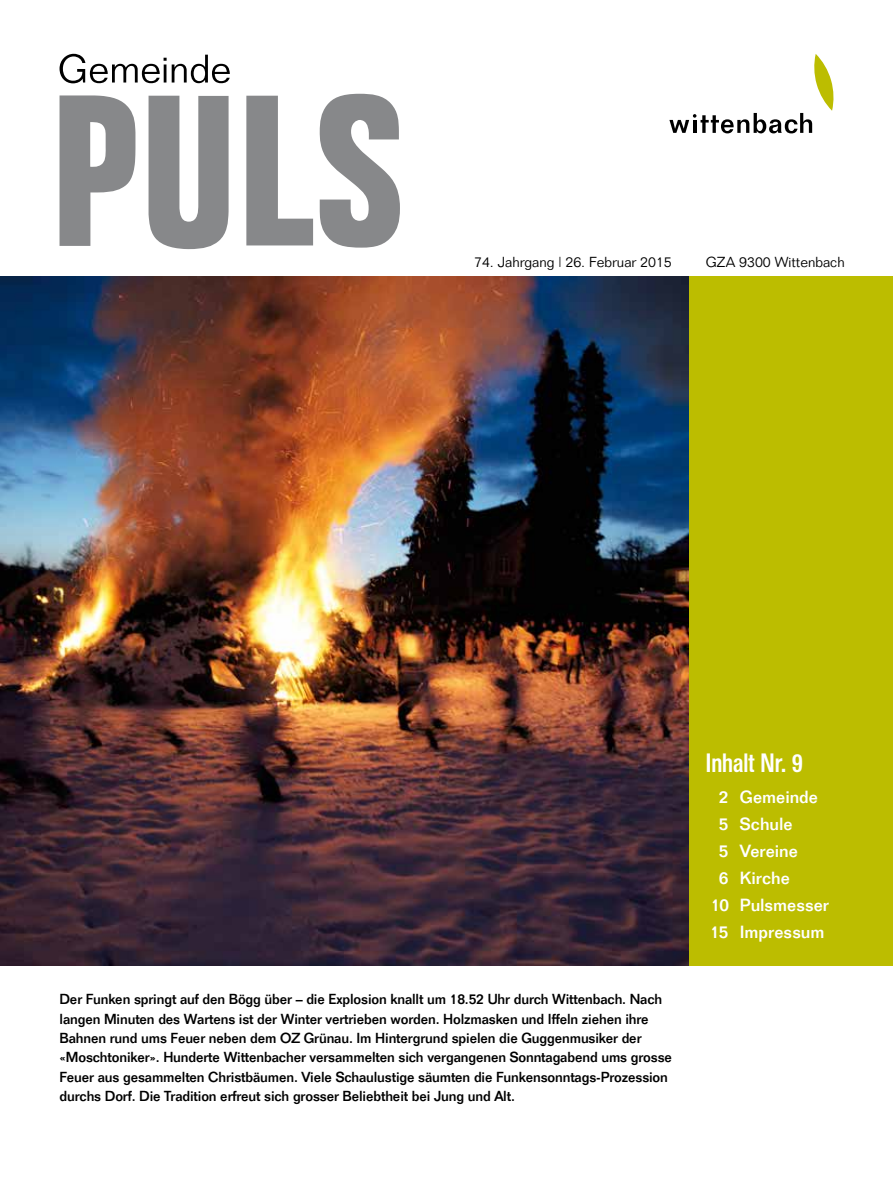
<style>
.page{position:relative;width:893px;height:1191px;background:#fff}
.page>*{position:absolute;margin:0;border:0;box-sizing:border-box;transform-origin:0 0}
.t1{font:500 26.25px "Folio Condensed BQ";color:#fff}
.t2{font:500 17.25px "Folio";letter-spacing:-.005em;color:#fff}
.t3{font:500 14.25px/19.4px "Folio";letter-spacing:-.01em;color:#000}
.t4{font:300 14.25px "Folio";color:#000}
</style>
<div class="page">
<svg style="left:669px;top:54px;width:164px;height:79px"></svg>
<svg style="left:60px;top:95px;width:75px;height:151px"></svg>
<svg style="left:149px;top:96px;width:80px;height:153px"></svg>
<svg style="left:246px;top:96px;width:67px;height:149px"></svg>
<svg style="left:319px;top:94px;width:81px;height:154px"></svg>
<svg style="left:60px;top:54px;width:170px;height:29px"></svg>
<div style="left:689px;top:276px;width:204px;height:689px;background:#bcbd00"></div>
<img style="left:0;top:276px;width:689px;height:689px">
<p class="t4" style="left:474px;top:254px;width:199px">74. Jahrgang | 26. Februar 2015</p>
<p class="t4" style="left:706px;top:254px;width:140px">GZA 9300 Wittenbach</p>
<p class="t3" style="left:60px;top:989px;width:614px">Der Funken springt auf den Bögg über – die Explosion knallt um 18.52 Uhr durch Wittenbach. Nach langen Minuten des Wartens ist der Winter vertrieben worden. Holzmasken und Iffeln ziehen ihre Bahnen rund ums Feuer neben dem OZ Grünau. Im Hintergrund spielen die Guggenmusiker der «Moschtoniker». Hunderte Wittenbacher versammelten sich vergangenen Sonntagabend ums grosse Feuer aus gesammelten Christbäumen. Viele Schaulustige säumten die Funkensonntags-Prozession durchs Dorf. Die Tradition erfreut sich grosser Beliebtheit bei Jung und Alt.</p>
<h1 class="t1" style="left:706px;top:748px;width:99px">Inhalt Nr. 9</h1>
<p class="t2" style="left:719px;top:786px;width:101px">2 Gemeinde</p>
<p class="t2" style="left:719px;top:813px;width:75px">5 Schule</p>
<p class="t2" style="left:719px;top:840px;width:81px">5 Vereine</p>
<p class="t2" style="left:719px;top:867px;width:73px">6 Kirche</p>
<p class="t2" style="left:711px;top:894px;width:120px">10 Pulsmesser</p>
<p class="t2" style="left:710px;top:921px;width:116px">15 Impressum</p>
</div>
